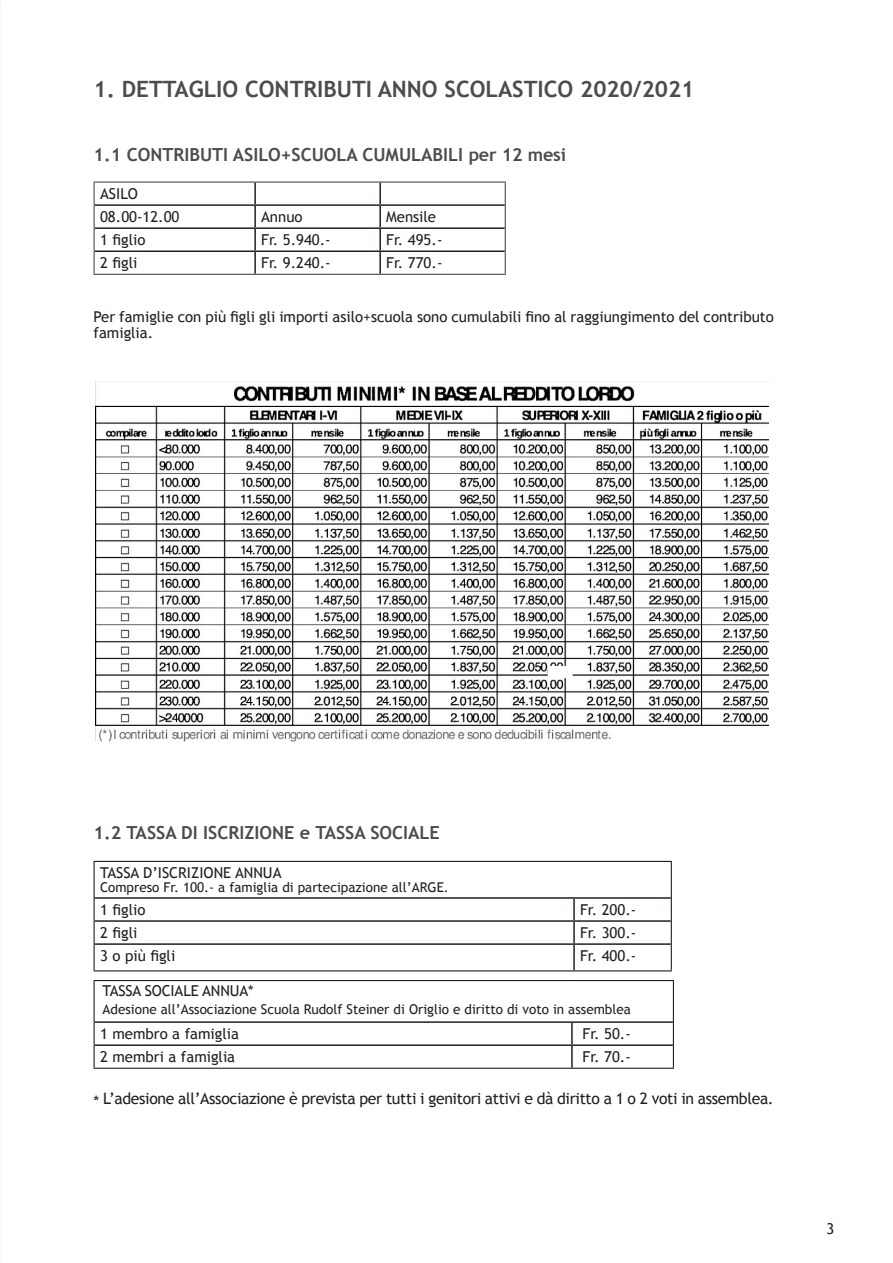
<style>
.page{position:relative;width:893px;height:1263px;background:#fff}
.page>*{position:absolute;margin:0;border:0;box-sizing:border-box;transform-origin:0 0}
.t1{font:700 22.5px "Trebuchet MS";color:#4b4c4d}
.t2{font:700 18px "Trebuchet MS";color:#4b4c4d}
.t3{font:15.75px "Trebuchet MS";letter-spacing:-.02em;color:#231f20}
.t4{font:15px/16.5px "Trebuchet MS";color:#231f20}
.t5{font:13.5px "Trebuchet MS";color:#231f20}
</style>
<div class="page">
<hr style="left:94px;top:181px;width:161px;height:2px;background:#4b4c4d">
<hr style="left:255px;top:181px;width:125px;height:2px;background:#4b4c4d">
<hr style="left:380px;top:181px;width:126px;height:2px;background:#4b4c4d">
<svg style="left:94px;top:183px;width:1px;height:91px"></svg>
<svg style="left:505px;top:183px;width:1px;height:91px"></svg>
<hr style="left:94px;top:274px;width:161px;height:1px;background:#4b4c4d">
<hr style="left:255px;top:274px;width:125px;height:1px;background:#4b4c4d">
<hr style="left:380px;top:274px;width:126px;height:1px;background:#4b4c4d">
<hr style="left:254px;top:183px;width:2px;height:21px;background:#231f20">
<hr style="left:379px;top:183px;width:2px;height:21px;background:#231f20">
<hr style="left:95px;top:204px;width:160px;height:2px;background:#231f20">
<hr style="left:255px;top:204px;width:125px;height:2px;background:#231f20">
<hr style="left:254px;top:206px;width:2px;height:21px;background:#231f20">
<hr style="left:380px;top:204px;width:125px;height:2px;background:#231f20">
<hr style="left:379px;top:206px;width:2px;height:21px;background:#231f20">
<hr style="left:95px;top:227px;width:160px;height:2px;background:#231f20">
<hr style="left:255px;top:227px;width:125px;height:2px;background:#231f20">
<hr style="left:254px;top:229px;width:2px;height:21px;background:#231f20">
<hr style="left:380px;top:227px;width:125px;height:2px;background:#231f20">
<hr style="left:379px;top:229px;width:2px;height:21px;background:#231f20">
<hr style="left:95px;top:250px;width:160px;height:2px;background:#231f20">
<hr style="left:255px;top:250px;width:125px;height:2px;background:#231f20">
<hr style="left:254px;top:252px;width:2px;height:22px;background:#231f20">
<hr style="left:380px;top:250px;width:125px;height:2px;background:#231f20">
<hr style="left:379px;top:252px;width:2px;height:22px;background:#231f20">
<hr style="left:95px;top:897px;width:479px;height:2px;background:#231f20">
<hr style="left:574px;top:897px;width:97px;height:2px;background:#231f20">
<hr style="left:573px;top:899px;width:2px;height:21px;background:#231f20">
<hr style="left:95px;top:920px;width:479px;height:2px;background:#231f20">
<hr style="left:574px;top:920px;width:97px;height:2px;background:#231f20">
<hr style="left:573px;top:922px;width:2px;height:21px;background:#231f20">
<hr style="left:95px;top:943px;width:479px;height:2px;background:#231f20">
<hr style="left:574px;top:943px;width:97px;height:2px;background:#231f20">
<hr style="left:573px;top:945px;width:2px;height:25px;background:#231f20">
<hr style="left:94px;top:861px;width:480px;height:1px;background:#231f20">
<hr style="left:94px;top:862px;width:1px;height:36px;background:#231f20">
<hr style="left:574px;top:861px;width:98px;height:1px;background:#231f20">
<hr style="left:671px;top:862px;width:1px;height:36px;background:#231f20">
<svg style="left:94px;top:898px;width:1px;height:72px"></svg>
<svg style="left:671px;top:898px;width:1px;height:72px"></svg>
<hr style="left:94px;top:970px;width:480px;height:1px;background:#231f20">
<hr style="left:574px;top:970px;width:98px;height:1px;background:#231f20">
<hr style="left:95px;top:1021px;width:477px;height:2px;background:#231f20">
<hr style="left:572px;top:1021px;width:101px;height:2px;background:#231f20">
<hr style="left:571px;top:1023px;width:2px;height:21px;background:#231f20">
<hr style="left:95px;top:1044px;width:477px;height:2px;background:#231f20">
<hr style="left:572px;top:1044px;width:101px;height:2px;background:#231f20">
<hr style="left:571px;top:1046px;width:2px;height:22px;background:#231f20">
<hr style="left:94px;top:980px;width:478px;height:1px;background:#231f20">
<hr style="left:94px;top:981px;width:1px;height:41px;background:#231f20">
<hr style="left:572px;top:980px;width:102px;height:1px;background:#231f20">
<hr style="left:673px;top:981px;width:1px;height:41px;background:#231f20">
<svg style="left:94px;top:1022px;width:1px;height:46px"></svg>
<svg style="left:673px;top:1022px;width:1px;height:46px"></svg>
<hr style="left:94px;top:1068px;width:478px;height:1px;background:#231f20">
<hr style="left:572px;top:1068px;width:102px;height:1px;background:#231f20">
<img style="left:95px;top:381px;width:674px;height:360px">
<div style="left:548px;top:666px;width:25px;height:12px;background:#fff"></div>
<p class="t1" style="left:94px;top:75px;width:602px">1. DETTAGLIO CONTRIBUTI ANNO SCOLASTICO 2020/2021</p>
<p class="t2" style="left:94px;top:143px;width:474px">1.1 CONTRIBUTI ASILO+SCUOLA CUMULABILI per 12 mesi</p>
<p class="t4" style="left:100px;top:186px;width:39px">ASILO</p>
<p class="t4" style="left:100px;top:209px;width:81px">08.00-12.00</p>
<p class="t4" style="left:261px;top:209px;width:43px">Annuo</p>
<p class="t4" style="left:386px;top:209px;width:51px">Mensile</p>
<p class="t4" style="left:100px;top:232px;width:47px">1 figlio</p>
<p class="t4" style="left:261px;top:232px;width:71px">Fr. 5.940.-</p>
<p class="t4" style="left:386px;top:232px;width:58px">Fr. 495.-</p>
<p class="t4" style="left:100px;top:255px;width:39px">2 figli</p>
<p class="t4" style="left:261px;top:255px;width:71px">Fr. 9.240.-</p>
<p class="t4" style="left:386px;top:255px;width:58px">Fr. 770.-</p>
<p class="t4" style="left:94px;top:308px;width:682px">Per famiglie con più figli gli importi asilo+scuola sono cumulabili fino al raggiungimento del contributo famiglia.</p>
<p class="t2" style="left:94px;top:821px;width:348px">1.2 TASSA DI ISCRIZIONE e TASSA SOCIALE</p>
<p class="t4" style="left:100px;top:865px;width:183px">TASSA D’ISCRIZIONE ANNUA</p>
<p class="t5" style="left:100px;top:879px;width:350px">Compreso Fr. 100.- a famiglia di partecipazione all’ARGE.</p>
<p class="t4" style="left:100px;top:902px;width:47px">1 figlio</p>
<p class="t4" style="left:580px;top:902px;width:58px">Fr. 200.-</p>
<p class="t4" style="left:100px;top:925px;width:39px">2 figli</p>
<p class="t4" style="left:580px;top:925px;width:58px">Fr. 300.-</p>
<p class="t4" style="left:100px;top:948px;width:77px">3 o più figli</p>
<p class="t4" style="left:580px;top:948px;width:58px">Fr. 400.-</p>
<p class="t4" style="left:103px;top:982px;width:152px">TASSA SOCIALE ANNUA*</p>
<p class="t5" style="left:103px;top:1001px;width:530px">Adesione all’Associazione Scuola Rudolf Steiner di Origlio e diritto di voto in assemblea</p>
<p class="t4" style="left:100px;top:1026px;width:140px">1 membro a famiglia</p>
<p class="t4" style="left:582px;top:1026px;width:50px">Fr. 50.-</p>
<p class="t4" style="left:100px;top:1049px;width:137px">2 membri a famiglia</p>
<p class="t4" style="left:582px;top:1049px;width:50px">Fr. 70.-</p>
<p class="t3" style="left:94px;top:1089px;width:682px">* L’adesione all’Associazione è prevista per tutti i genitori attivi e dà diritto a 1 o 2 voti in assemblea.</p>
<p class="t4" style="left:826px;top:1221px;width:9px">3</p>
</div>
